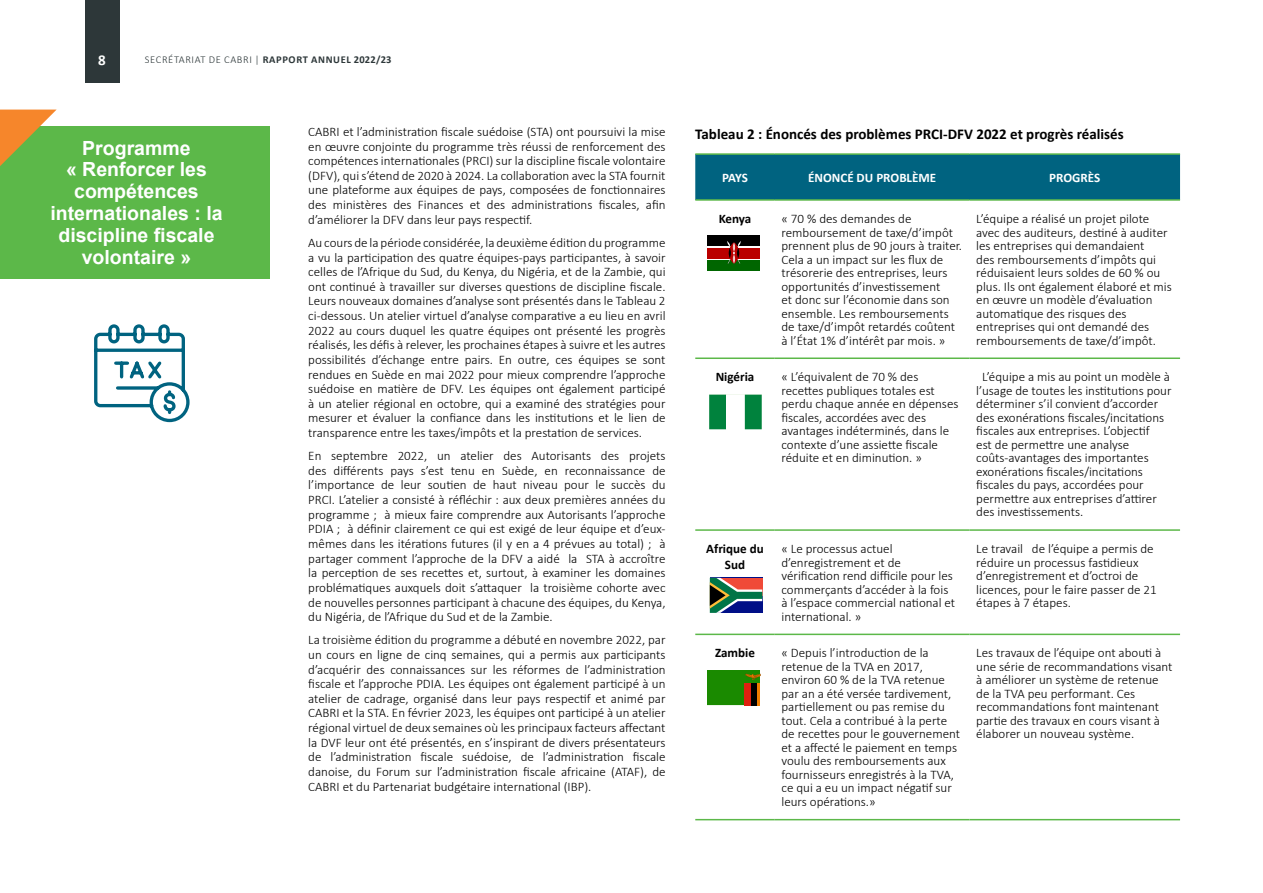
<style>
.page{position:relative;width:1263px;height:893px;background:#fff}
.page>*{position:absolute;margin:0;border:0;box-sizing:border-box;transform-origin:0 0}
.t1{font:700 19.5px/21.9px "Arial";color:#fff;text-align:center}
.t2{font:700 15px "Calibri";color:#000}
.t3{font:700 15px "Calibri";color:#fff}
.t4{font:300 13.05px/13.5px "Calibri";color:#000}
.t5{font:700 13.05px/15.6px "Calibri";color:#000;text-align:center}
.t6{font:700 13.05px "Calibri";color:#fff}
.t7{font:700 10.5px "Calibri";letter-spacing:.06em;color:#2d3739}
.s1{font-weight:300}
</style>
<div class="page">
<div style="left:85px;top:0;width:34px;height:83px;background:#2d3739"></div>
<div style="left:0;top:126px;width:270px;height:153px;background:#5cb849"></div>
<div style="left:695px;top:155px;width:485px;height:44px;background:#006380"></div>
<hr style="left:695px;top:153px;width:80px;height:2px;background:#5cb849">
<hr style="left:775px;top:153px;width:194px;height:2px;background:#5cb849">
<hr style="left:969px;top:153px;width:211px;height:2px;background:#5cb849">
<hr style="left:695px;top:199px;width:80px;height:2px;background:#5cb849">
<hr style="left:775px;top:199px;width:194px;height:2px;background:#5cb849">
<hr style="left:969px;top:199px;width:211px;height:2px;background:#5cb849">
<hr style="left:695px;top:357px;width:80px;height:2px;background:#5cb849">
<hr style="left:775px;top:357px;width:194px;height:2px;background:#5cb849">
<hr style="left:969px;top:357px;width:211px;height:2px;background:#5cb849">
<hr style="left:695px;top:529px;width:80px;height:2px;background:#5cb849">
<hr style="left:775px;top:529px;width:194px;height:2px;background:#5cb849">
<hr style="left:969px;top:529px;width:211px;height:2px;background:#5cb849">
<hr style="left:695px;top:634px;width:80px;height:1px;background:#5cb849">
<hr style="left:775px;top:634px;width:194px;height:1px;background:#5cb849">
<hr style="left:969px;top:634px;width:211px;height:1px;background:#5cb849">
<hr style="left:695px;top:819px;width:80px;height:1px;background:#5cb849">
<hr style="left:775px;top:819px;width:194px;height:1px;background:#5cb849">
<hr style="left:969px;top:819px;width:211px;height:1px;background:#5cb849">
<svg style="left:708px;top:258px;width:52px;height:1px"></svg>
<div style="left:708px;top:236px;width:52px;height:10px;background:#000"></div>
<div style="left:708px;top:248px;width:52px;height:10px;background:#ba0000"></div>
<div style="left:708px;top:260px;width:52px;height:10px;background:#060"></div>
<svg style="left:727px;top:241px;width:14px;height:23px"></svg>
<div style="left:708px;top:671px;width:52px;height:34px;background:#1a8a00"></div>
<svg style="left:756px;top:683px;width:4px;height:22px"></svg>
<div style="left:750px;top:683px;width:6px;height:22px;background:#000"></div>
<div style="left:744px;top:683px;width:6px;height:22px;background:#de210f"></div>
<svg style="left:745px;top:673px;width:15px;height:7px"></svg>
<svg style="left:709px;top:395px;width:53px;height:34px"></svg>
<svg style="left:94px;top:324px;width:96px;height:99px"></svg>
<svg style="left:0;top:110px;width:56px;height:56px"></svg>
<svg style="left:710px;top:578px;width:52px;height:35px;background:#5e6060"></svg>
<p class="t3" style="left:98px;top:50px;width:9px">8</p>
<p class="t7" style="left:145px;top:52px;width:248px"><span class="s1">SECRÉTARIAT DE CABRI |</span> RAPPORT ANNUEL 2022/23</p>
<h1 class="t1" style="left:50px;top:137px;width:174px">Programme<br>« Renforcer les compétences internationales : la discipline fiscale volontaire »</h1>
<p class="t4" style="left:308px;top:124px;width:359px;line-height:14.7px;text-align:justify">CABRI et l’administration fiscale suédoise (STA) ont poursuivi la mise en œuvre conjointe du programme très réussi de renforcement des compétences internationales (PRCI) sur la discipline fiscale volontaire (DFV), qui s’étend de 2020 à 2024. La collaboration avec la STA fournit une plateforme aux équipes de pays, composées de fonctionnaires des ministères des Finances et des administrations fiscales, afin d’améliorer la DFV dans leur pays respectif.</p>
<p class="t4" style="left:308px;top:235px;width:359px;line-height:14.7px;text-align:justify">Au cours de la période considérée, la deuxième édition du programme a vu la participation des quatre équipes-pays participantes, à savoir celles de l’Afrique du Sud, du Kenya, du Nigéria, et de la Zambie, qui ont continué à travailler sur diverses questions de discipline fiscale.<br>Leurs nouveaux domaines d’analyse sont présentés dans le Tableau 2 ci-dessous. Un atelier virtuel d’analyse comparative a eu lieu en avril 2022 au cours duquel les quatre équipes ont présenté les progrès réalisés, les défis à relever, les prochaines étapes à suivre et les autres possibilités d’échange entre pairs. En outre, ces équipes se sont rendues en Suède en mai 2022 pour mieux comprendre l’approche suédoise en matière de DFV. Les équipes ont également participé à un atelier régional en octobre, qui a examiné des stratégies pour mesurer et évaluer la confiance dans les institutions et le lien de transparence entre les taxes/impôts et la prestation de services.</p>
<p class="t4" style="left:308px;top:448px;width:359px;line-height:14.7px;text-align:justify">En septembre 2022, un atelier des Autorisants des projets des différents pays s’est tenu en Suède, en reconnaissance de l’importance de leur soutien de haut niveau pour le succès du PRCI. L’atelier a consisté à réfléchir : aux deux premières années du programme ; à mieux faire comprendre aux Autorisants l’approche PDIA ; à définir clairement ce qui est exigé de leur équipe et d’eux&shy;mêmes dans les itérations futures (il y en a 4 prévues au total) ; à partager comment l’approche de la DFV a aidé la STA à accroître la perception de ses recettes et, surtout, à examiner les domaines problématiques auxquels doit s’attaquer la troisième cohorte avec de nouvelles personnes participant à chacune des équipes, du Kenya, du Nigéria, de l’Afrique du Sud et de la Zambie.</p>
<p class="t4" style="left:308px;top:632px;width:359px;line-height:14.7px;text-align:justify">La troisième édition du programme a débuté en novembre 2022, par un cours en ligne de cinq semaines, qui a permis aux participants d’acquérir des connaissances sur les réformes de l’administration fiscale et l’approche PDIA. Les équipes ont également participé à un atelier de cadrage, organisé dans leur pays respectif et animé par CABRI et la STA. En février 2023, les équipes ont participé à un atelier régional virtuel de deux semaines où les principaux facteurs affectant la DVF leur ont été présentés, en s’inspirant de divers présentateurs de l’administration fiscale suédoise, de l’administration fiscale danoise, du Forum sur l’administration fiscale africaine (ATAF), de CABRI et du Partenariat budgétaire international (IBP).</p>
<p class="t2" style="left:695px;top:124px;width:430px">Tableau 2 : Énoncés des problèmes PRCI-DFV 2022 et progrès réalisés</p>
<p class="t6" style="left:722px;top:169px;width:27px">PAYS</p>
<p class="t6" style="left:808px;top:169px;width:130px">ÉNONCÉ DU PROBLÈME</p>
<p class="t6" style="left:1049px;top:169px;width:53px">PROGRÈS</p>
<p class="t5" style="left:719px;top:211px;width:34px">Kenya</p>
<p class="t4" style="left:781px;top:212px;width:182px">« 70 % des demandes de remboursement de taxe/d’impôt prennent plus de 90 jours à traiter.<br>Cela a un impact sur les flux de trésorerie des entreprises, leurs opportunités d’investissement<br>et donc sur l’économie dans son ensemble. Les remboursements de taxe/d’impôt retardés coûtent à l’État 1% d’intérêt par mois. »</p>
<p class="t4" style="left:976px;top:212px;width:197px">L’équipe a réalisé un projet pilote avec des auditeurs, destiné à auditer les entreprises qui demandaient<br>des remboursements d’impôts qui réduisaient leurs soldes de 60 % ou plus. Ils ont également élaboré et mis en œuvre un modèle d’évaluation automatique des risques des entreprises qui ont demandé des remboursements de taxe/d’impôt.</p>
<p class="t5" style="left:716px;top:369px;width:40px">Nigéria</p>
<p class="t4" style="left:781px;top:370px;width:178px">« L’équivalent de 70 % des recettes publiques totales est perdu chaque année en dépenses fiscales, accordées avec des avantages indéterminés, dans le contexte d’une assiette fiscale réduite et en diminution. »</p>
<p class="t4" style="left:976px;top:370px;width:197px;text-indent:6px">L’équipe a mis au point un modèle à l’usage de toutes les institutions pour déterminer s’il convient d’accorder des exonérations fiscales/incitations fiscales aux entreprises. L’objectif<br>est de permettre une analyse coûts-avantages des importantes exonérations fiscales/incitations fiscales du pays, accordées pour permettre aux entreprises d’attirer des investissements.</p>
<p class="t5" style="left:706px;top:541px;width:59px">Afrique du<br>Sud</p>
<p class="t4" style="left:781px;top:542px;width:175px">« Le processus actuel d’enregistrement et de vérification rend difficile pour les commerçants d’accéder à la fois à l’espace commercial national et international. »</p>
<p class="t4" style="left:976px;top:542px;width:182px">Le travail de l’équipe a permis de réduire un processus fastidieux d’enregistrement et d’octroi de licences, pour le faire passer de 21 étapes à 7 étapes.</p>
<p class="t5" style="left:715px;top:645px;width:42px">Zambie</p>
<p class="t4" style="left:781px;top:646px;width:180px">« Depuis l’introduction de la retenue de la TVA en 2017, environ 60 % de la TVA retenue par an a été versée tardivement, partiellement ou pas remise du tout. Cela a contribué à la perte de recettes pour le gouvernement et a affecté le paiement en temps voulu des remboursements aux fournisseurs enregistrés à la TVA, ce qui a eu un impact négatif sur leurs opérations.»</p>
<p class="t4" style="left:976px;top:646px;width:198px">Les travaux de l’équipe ont abouti à une série de recommandations visant à améliorer un système de retenue de la TVA peu performant. Ces recommandations font maintenant partie des travaux en cours visant à élaborer un nouveau système.</p>
</div>
